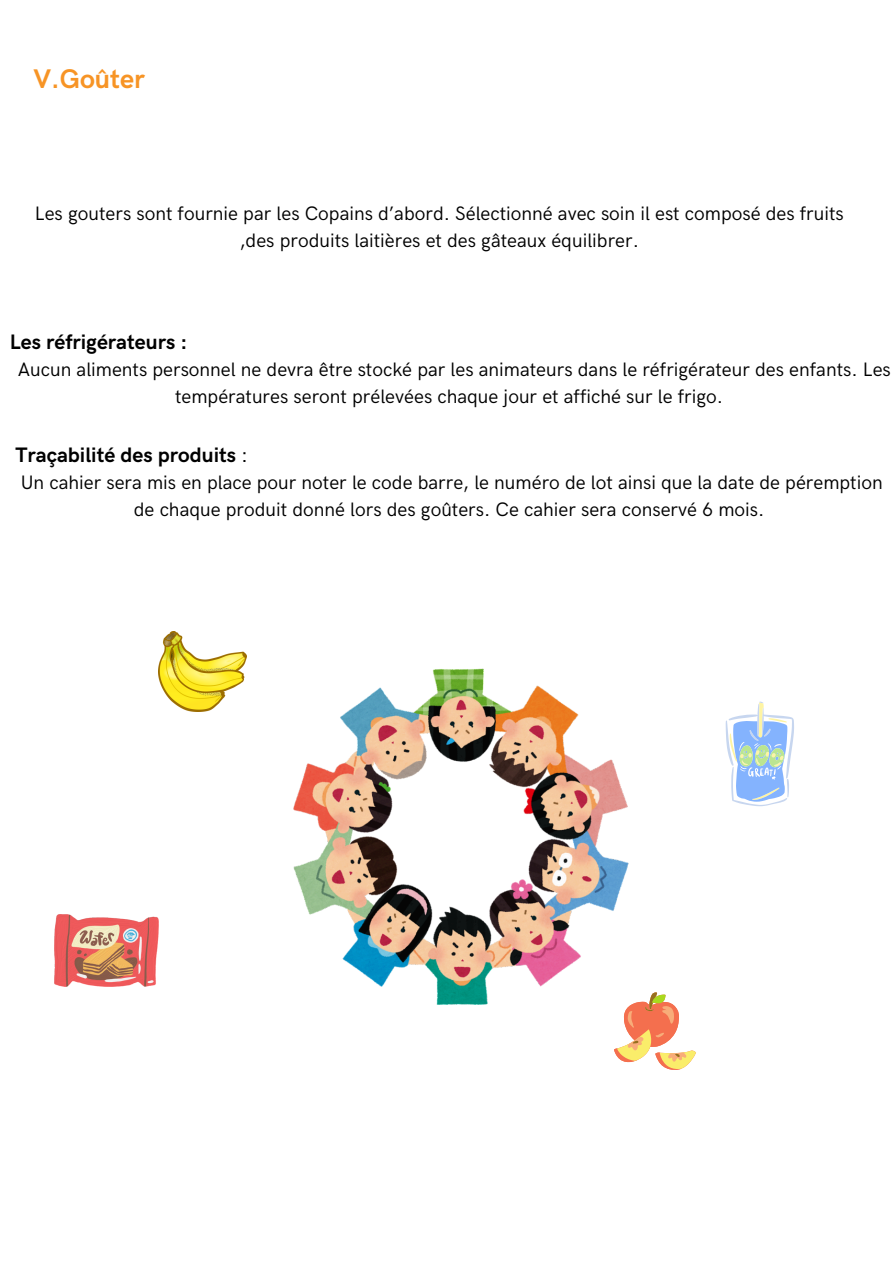
<style>
.page{position:relative;width:894px;height:1264px;background:#fff}
.page>*{position:absolute;margin:0;border:0;box-sizing:border-box;transform-origin:0 0}
.t1{font:700 27px "HK Grotesk";color:#f79425}
.t2{font:700 21px "HK Grotesk";color:#000}
.t3{font:19.5px/27px "HK Grotesk";color:#000;text-align:center}
.s1{font-weight:400}
</style>
<div class="page">
<svg style="left:614px;top:992px;width:82px;height:77px"></svg>
<img style="left:158px;top:631px;width:88px;height:80px">
<img style="left:55px;top:914px;width:103px;height:72px">
<svg style="left:725px;top:701px;width:68px;height:105px"></svg>
<img style="left:293px;top:668px;width:335px;height:336px">
<p class="t1" style="left:34px;top:64px;width:113px">V.Goûter</p>
<p class="t3" style="left:35px;top:201px;width:810px">Les gouters sont fournie par les Copains d’abord. Sélectionné avec soin il est composé des fruits ,des produits laitières et des gâteaux équilibrer.</p>
<p class="t2" style="left:10px;top:330px;width:179px">Les réfrigérateurs :</p>
<p class="t3" style="left:18px;top:357px;width:874px">Aucun aliments personnel ne devra être stocké par les animateurs dans le réfrigérateur des enfants. Les températures seront prélevées chaque jour et affiché sur le frigo.</p>
<p class="t2" style="left:15px;top:443px;width:234px">Traçabilité des produits <span class="s1">:</span></p>
<p class="t3" style="left:21px;top:469px;width:863px">Un cahier sera mis en place pour noter le code barre, le numéro de lot ainsi que la date de péremption de chaque produit donné lors des goûters. Ce cahier sera conservé 6 mois.</p>
</div>
